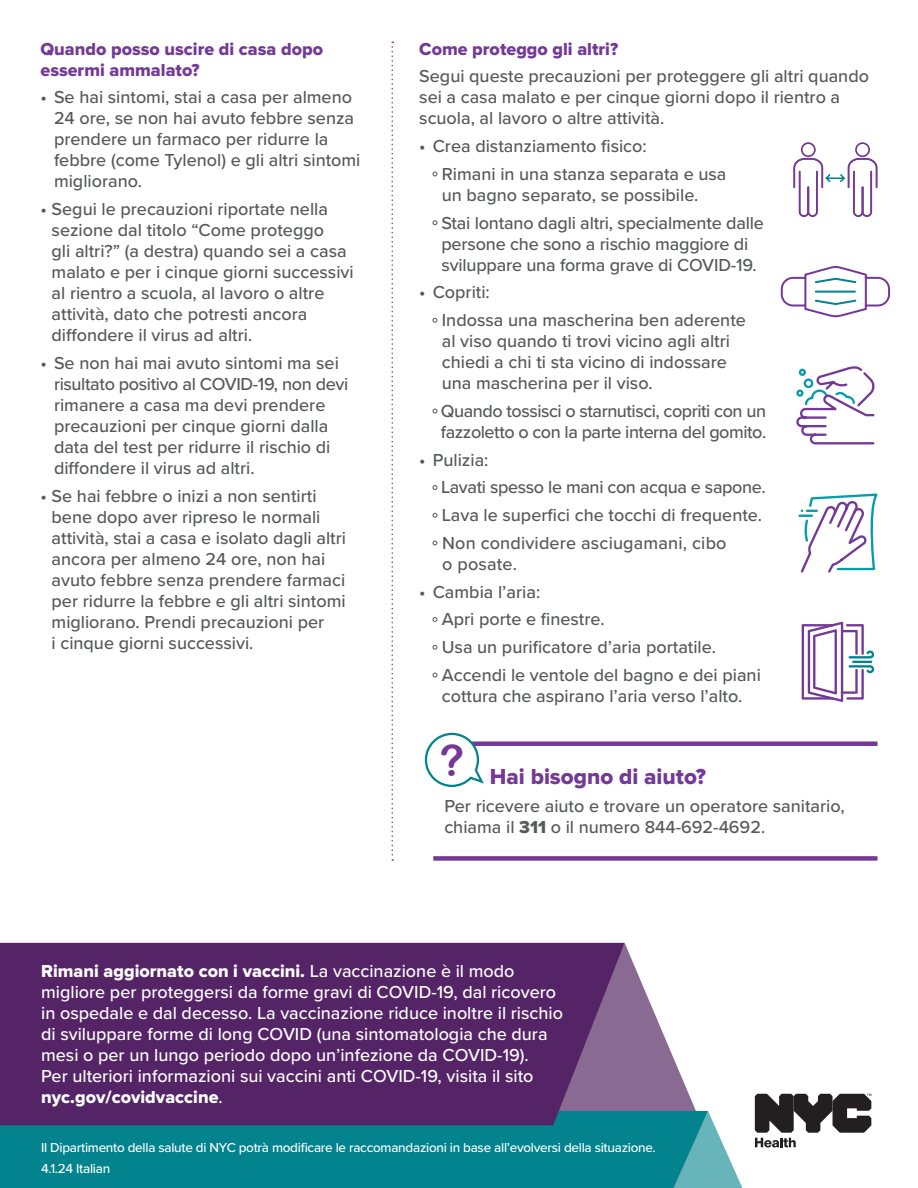
<style>
.page{position:relative;width:918px;height:1188px;background:#fff}
.page>*{position:absolute;margin:0;border:0;box-sizing:border-box;transform-origin:0 0}
.bullet{font:43.2px "Arial Rounded MT Bold";color:#743896}
.bullet-2{font:22.5px "Proxima Nova Extrabld";color:#743896}
.bullet-3{font:500 18px/21px "Proxima Nova";color:#57585a}
.bullet-4{font:500 18px/21px "Proxima Nova";color:#fff}
.bullet-5{font:500 18px/21px "Proxima Nova";letter-spacing:-.025em;color:#57585a}
.bullet-6{font:18px/21px "Proxima Nova Extrabld";color:#743896}
.bullet-7{font:500 18px "Proxima Nova";letter-spacing:-.02em;color:#57585a}
.t1{font:500 13.5px/21px "Proxima Nova";letter-spacing:-.02em;color:#fff}
.s1{font-family:"Proxima Nova Extrabld";font-weight:400}
</style>
<div class="page">
<svg style="left:625px;top:944px;width:117px;height:244px"></svg>
<div style="left:0;top:1111px;width:708px;height:77px;background:#02838d"></div>
<svg style="left:755px;top:1094px;width:116px;height:54px"></svg>
<div style="left:0;top:943px;width:625px;height:182px;background:#542466"></div>
<svg style="left:392px;top:42px;width:1px;height:819px"></svg>
<div style="left:433px;top:741px;width:444px;height:5px;background:#743896"></div>
<svg style="left:424px;top:732px;width:62px;height:55px"></svg>
<div style="left:433px;top:856px;width:444px;height:5px;background:#743896"></div>
<svg style="left:433px;top:172px;width:4px;height:4px"></svg>
<svg style="left:433px;top:221px;width:4px;height:4px"></svg>
<svg style="left:433px;top:318px;width:4px;height:4px"></svg>
<svg style="left:433px;top:409px;width:4px;height:4px"></svg>
<svg style="left:433px;top:485px;width:4px;height:5px"></svg>
<svg style="left:433px;top:513px;width:4px;height:4px"></svg>
<svg style="left:433px;top:541px;width:4px;height:4px"></svg>
<svg style="left:433px;top:617px;width:4px;height:5px"></svg>
<svg style="left:433px;top:645px;width:4px;height:4px"></svg>
<svg style="left:433px;top:673px;width:4px;height:4px"></svg>
<svg style="left:799px;top:493px;width:79px;height:80px"></svg>
<svg style="left:780px;top:266px;width:111px;height:52px"></svg>
<svg style="left:796px;top:366px;width:79px;height:79px"></svg>
<svg style="left:793px;top:142px;width:84px;height:75px"></svg>
<svg style="left:802px;top:622px;width:72px;height:80px"></svg>
<hr style="left:852px;top:661px;width:20px;height:2px;background:#02838d">
<p class="bullet-6" style="left:40px;top:39px;width:284px">Quando posso uscire di casa dopo essermi ammalato?</p>
<p class="bullet-3" style="left:54px;top:86px;width:308px;text-indent:-14px">• Se hai sintomi, stai a casa per almeno<br>24 ore, se non hai avuto febbre senza prendere un farmaco per ridurre la febbre (come Tylenol) e gli altri sintomi migliorano.</p>
<p class="bullet-3" style="left:52px;top:198px;width:304px;text-indent:-11px">• Segui le precauzioni riportate nella sezione dal titolo “Come proteggo<br>gli altri?” (a destra) quando sei a casa malato e per i cinque giorni successivi al rientro a scuola, al lavoro o altre attività, dato che potresti ancora diffondere il virus ad altri.</p>
<p class="bullet-3" style="left:54px;top:352px;width:296px;text-indent:-14px">• Se non hai mai avuto sintomi ma sei risultato positivo al COVID-19, non devi rimanere a casa ma devi prendere precauzioni per cinque giorni dalla data del test per ridurre il rischio di diffondere il virus ad altri.</p>
<p class="bullet-3" style="left:52px;top:485px;width:296px;text-indent:-11px">• Se hai febbre o inizi a non sentirti bene dopo aver ripreso le normali attività, stai a casa e isolato dagli altri ancora per almeno 24 ore, non hai avuto febbre senza prendere farmaci per ridurre la febbre e gli altri sintomi migliorano. Prendi precauzioni per<br>i cinque giorni successivi.</p>
<p class="bullet-6" style="left:419px;top:39px;width:201px">Come proteggo gli altri?</p>
<p class="bullet-3" style="left:419px;top:65px;width:451px">Segui queste precauzioni per proteggere gli altri quando sei a casa malato e per cinque giorni dopo il rientro a scuola, al lavoro o altre attività.</p>
<p class="bullet-3" style="left:419px;top:135px;width:229px">• Crea distanziamento fisico:</p>
<p class="bullet-3" style="left:442px;top:163px;width:286px">Rimani in una stanza separata e usa un bagno separato, se possibile.</p>
<p class="bullet-3" style="left:441px;top:212px;width:324px">Stai lontano dagli altri, specialmente dalle persone che sono a rischio maggiore di sviluppare una forma grave di COVID-19.</p>
<p class="bullet-3" style="left:419px;top:281px;width:72px">• Copriti:</p>
<p class="bullet-3" style="left:442px;top:309px;width:306px">Indossa una mascherina ben aderente al viso quando ti trovi vicino agli altri chiedi a chi ti sta vicino di indossare una mascherina per il viso.</p>
<p class="bullet-5" style="left:441px;top:400px;width:327px">Quando tossisci o starnutisci, copriti con un fazzoletto o con la parte interna del gomito.</p>
<p class="bullet-3" style="left:419px;top:449px;width:71px">• Pulizia:</p>
<p class="bullet-7" style="left:441px;top:474px;width:326px">Lavati spesso le mani con acqua e sapone.</p>
<p class="bullet-3" style="left:442px;top:504px;width:322px">Lava le superfici che tocchi di frequente.</p>
<p class="bullet-3" style="left:442px;top:532px;width:286px">Non condividere asciugamani, cibo o posate.</p>
<p class="bullet-3" style="left:419px;top:581px;width:123px">• Cambia l’aria:</p>
<p class="bullet-3" style="left:442px;top:608px;width:164px">Apri porte e finestre.</p>
<p class="bullet-3" style="left:442px;top:636px;width:276px">Usa un purificatore d’aria portatile.</p>
<p class="bullet-3" style="left:442px;top:664px;width:321px">Accendi le ventole del bagno e dei piani cottura che aspirano l’aria verso l’alto.</p>
<p class="bullet" style="left:440px;top:735px;width:26px">?</p>
<p class="bullet-2" style="left:490px;top:764px;width:217px">Hai bisogno di aiuto?</p>
<p class="bullet-3" style="left:444px;top:795px;width:402px">Per ricevere aiuto e trovare un operatore sanitario, chiama il <span class="s1">311</span> o il numero 844-692-4692.</p>
<p class="bullet-4" style="left:41px;top:960px;width:523px"><span class="s1">Rimani aggiornato con i vaccini.</span> La vaccinazione è il modo migliore per proteggersi da forme gravi di COVID-19, dal ricovero in ospedale e dal decesso. La vaccinazione riduce inoltre il rischio di sviluppare forme di long COVID (una sintomatologia che dura mesi o per un lungo periodo dopo un’infezione da COVID-19).<br>Per ulteriori informazioni sui vaccini anti COVID-19, visita il sito <span class="s1">nyc.gov/covidvaccine</span>.</p>
<p class="t1" style="left:41px;top:1137px;width:616px">Il Dipartimento della salute di NYC potrà modificare le raccomandazioni in base all’evolversi della situazione.<br>4.1.24 Italian</p>
</div>
